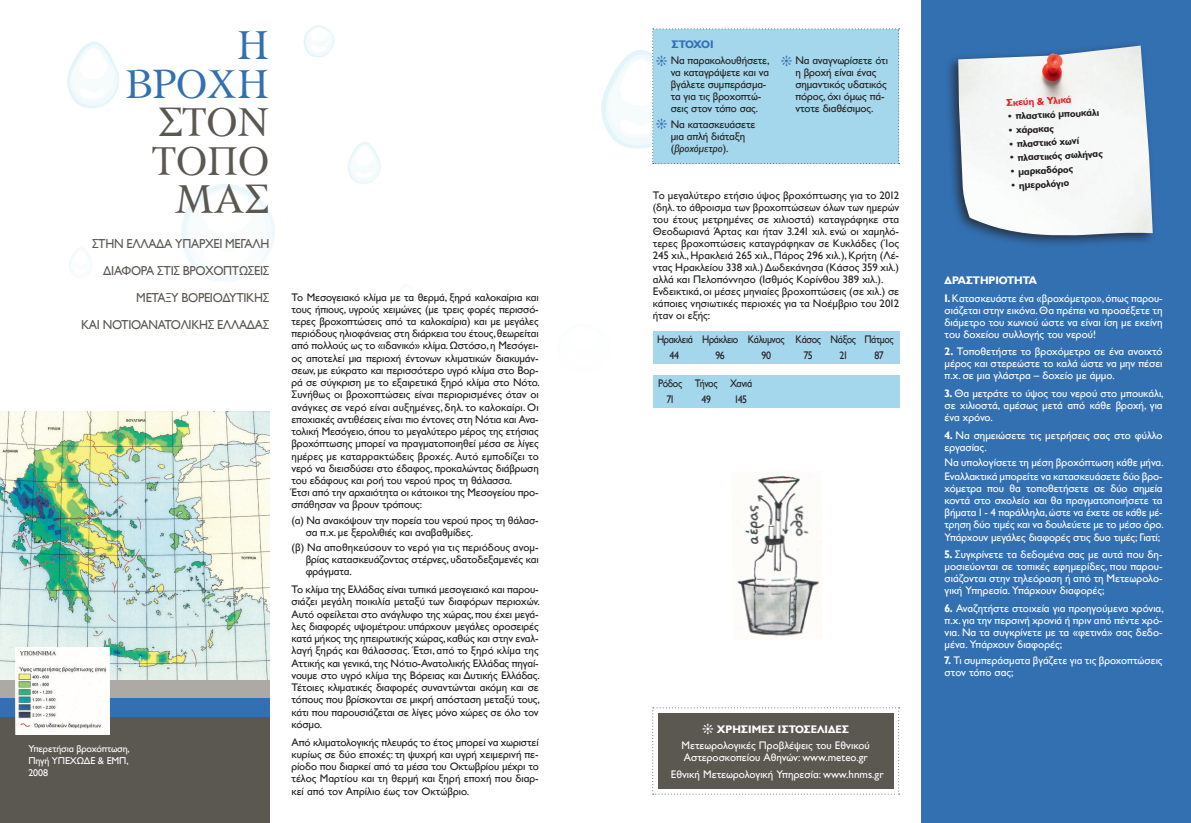
<style>
.page{position:relative;width:1191px;height:823px;background:#fff}
.page>*{position:absolute;margin:0;border:0;box-sizing:border-box;transform-origin:0 0}
.t1{font:42.2px/38.5px "Katsoulidis";letter-spacing:-.025em;color:#5b5751;text-align:center}
.t2{font:42.2px/38.5px "Katsoulidis";letter-spacing:-.025em;color:#3370b2;text-align:right}
.t3{font:13px/27px "Gill Sans Hel";letter-spacing:-.025em;color:#5b5751;text-align:right;scale:.95 1}
.t4{font:11px/12.2px "Gill Sans Hel";letter-spacing:-.01em;color:#231f20}
.t5{font:11px/12px "Gill Sans Hel";color:#fff;text-align:justify}
.t6{font:11px/16.2px "Gill Sans Hel";letter-spacing:-.035em;color:#231f20;scale:.9 1}
.t7{font:700 11px "Gill Sans Hel";color:#fff}
.t8{font:11px/16.2px "Gill Sans Hel";letter-spacing:-.04em;color:#231f20;scale:.9 1}
.t9{font:11px "Gill Sans Hel";letter-spacing:-.01em;color:#231f20;scale:.9 1}
.t10{font:700 11px "Gill Sans Hel";letter-spacing:-.06em;color:#3370b2}
.t11{font:700 10px "Gill Sans Hel";color:#231f20}
.t12{font:10px/12px "Gill Sans Hel";letter-spacing:-.015em;color:#fff}
.t13{font:700 10px "Gill Sans Hel";color:#ee1d23}
.s1{font-style:italic}
.s2{font-weight:700}
</style>
<div class="page">
<img style="left:740px;top:476px;width:81px;height:160px">
<img style="left:67px;top:25px;width:683px;height:559px">
<div style="left:291px;top:293px;width:248px;height:501px;background:#fff"></div>
<div style="left:653px;top:331px;width:246px;height:32px;background:#a5d7ec"></div>
<div style="left:653px;top:375px;width:246px;height:32px;background:#a5d7ec"></div>
<img style="left:0;top:411px;width:269px;height:268px">
<div style="left:0;top:716px;width:269px;height:106px;background:#5b5751"></div>
<div style="left:0;top:679px;width:269px;height:37px;background:#ada9a5"></div>
<div style="left:0;top:697px;width:269px;height:19px;background:#3370b2"></div>
<img style="left:15px;top:646px;width:95px;height:88px">
<div style="left:922px;top:0;width:269px;height:822px;background:#3370b2"></div>
<div style="left:944px;top:41px;width:213px;height:207px;background:#231f20;opacity:.75"></div>
<img style="left:958px;top:46px;width:194px;height:189px">
<div style="left:652px;top:28px;width:247px;height:136px;background:#a5d7ec"></div>
<svg style="left:652px;top:707px;width:247px;height:87px;background:#75716c"></svg>
<h1 class="t2" style="left:124px;top:25px;width:146px">Η<br>ΒΡΟΧΗ</h1>
<h1 class="t1" style="left:152px;top:102px;width:119px">ΣΤΟΝ<br>ΤΟΠΟ<br>ΜΑΣ</h1>
<p class="t3" style="left:81px;top:230px;width:200px">ΣΤΗΝ ΕΛΛΑΔΑ ΥΠΑΡΧΕΙ ΜΕΓΑΛΗ<br>ΔΙΑΦΟΡΑ ΣΤΙΣ ΒΡΟΧΟΠΤΩΣΕΙΣ<br>ΜΕΤΑΞΥ ΒΟΡΕΙΟΔΥΤΙΚΗΣ<br>ΚΑΙ ΝΟΤΙΟΑΝΑΤΟΛΙΚΗΣ ΕΛΛΑΔΑΣ</p>
<p class="t12" style="left:28px;top:742px;width:103px">Υπερετήσια βροχόπτωση,<br>Πηγή ΥΠΕΧΩΔΕ &amp; ΕΜΠ,<br>2008</p>
<p class="t4" style="left:291px;top:291px;width:250px">Το Μεσογειακό κλίμα με τα θερμά, ξηρά καλοκαίρια και τους ήπιους, υγρούς χειμώνες (με τρεις φορές περισσό&shy;τερες βροχοπτώσεις από τα καλοκαίρια) και με μεγάλες περιόδους ηλιοφάνειας στη διάρκεια του έτους, θεωρείται από πολλούς ως το «ιδανικό» κλίμα. Ωστόσο, η Μεσόγει&shy;ος αποτελεί μια περιοχή έντονων κλιματικών διακυμάν&shy;σεων, με εύκρατο και περισσότερο υγρό κλίμα στο Βορ&shy;ρά σε σύγκριση με το εξαιρετικά ξηρό κλίμα στο Νότο.<br>Συνήθως οι βροχοπτώσεις είναι περιορισμένες όταν οι ανάγκες σε νερό είναι αυξημένες, δηλ. το καλοκαίρι. Οι εποχιακές αντιθέσεις είναι πιο έντονες στη Νότια και Ανα&shy;τολική Μεσόγειο, όπου το μεγαλύτερο μέρος της ετήσιας βροχόπτωσης μπορεί να πραγματοποιηθεί μέσα σε λίγες ημέρες με καταρρακτώδεις βροχές. Αυτό εμποδίζει το νερό να διεισδύσει στο έδαφος, προκαλώντας διάβρωση του εδάφους και ροή του νερού προς τη θάλασσα.<br>Έτσι από την αρχαιότητα οι κάτοικοι της Μεσογείου προ&shy;σπάθησαν να βρουν τρόπους:</p>
<p class="t4" style="left:306px;top:513px;width:235px;text-indent:-14px">(α) Να ανακόψουν την πορεία του νερού προς τη θάλασ&shy;σα π.χ. με ξερολιθιές και αναβαθμίδες.</p>
<p class="t4" style="left:306px;top:541px;width:235px;text-align:justify;text-indent:-14px">(β) Να αποθηκεύσουν το νερό για τις περιόδους ανομ&shy;βρίας κατασκευάζοντας στέρνες, υδατοδεξαμενές και φράγματα.</p>
<p class="t4" style="left:291px;top:583px;width:250px;text-align:justify">Το κλίμα της Ελλάδας είναι τυπικά μεσογειακό και παρου&shy;σιάζει μεγάλη ποικιλία μεταξύ των διαφόρων περιοχών.<br>Αυτό οφείλεται στο ανάγλυφο της χώρας, που έχει μεγά&shy;λες διαφορές υψομέτρου: υπάρχουν μεγάλες οροσειρές κατά μήκος της ηπειρωτικής χώρας, καθώς και στην εναλ&shy;λαγή ξηράς και θάλασσας. Έτσι, από το ξηρό κλίμα της Αττικής και γενικά, της Νότιο-Ανατολικής Ελλάδας πηγαί&shy;νουμε στο υγρό κλίμα της Βόρειας και Δυτικής Ελλάδας.<br>Τέτοιες κλιματικές διαφορές συναντώνται ακόμη και σε τόπους που βρίσκονται σε μικρή απόσταση μεταξύ τους, κάτι που παρουσιάζεται σε λίγες μόνο χώρες σε όλο τον κόσμο.</p>
<p class="t4" style="left:291px;top:735px;width:249px;text-align:justify">Από κλιματολογικής πλευράς το έτος μπορεί να χωριστεί κυρίως σε δύο εποχές: τη ψυχρή και υγρή χειμερινή πε&shy;ρίοδο που διαρκεί από τα μέσα του Οκτωβρίου μέχρι το τέλος Μαρτίου και τη θερμή και ξηρή εποχή που διαρ&shy;κεί από τον Απρίλιο έως τον Οκτώβριο.</p>
<p class="t10" style="left:671px;top:38px;width:44px">ΣΤΟΧΟΙ</p>
<p class="t4" style="left:671px;top:54px;width:100px">Να παρακολουθήσετε, να καταγράψετε και να βγάλετε συμπεράσμα&shy;τα για τις βροχοπτώ&shy;σεις στον τόπο σας.</p>
<p class="t4" style="left:671px;top:119px;width:86px">Να κατασκευάσετε μια απλή διάταξη (<span class="s1">βροχόμετρο</span>).</p>
<p class="t4" style="left:795px;top:54px;width:94px">Να αναγνωρίσετε ότι η βροχή είναι ένας σημαντικός υδατικός πόρος, όχι όμως πά&shy;ντοτε διαθέσιμος.</p>
<p class="t4" style="left:653px;top:189px;width:248px">Το μεγαλύτερο ετήσιο ύψος βροχόπτωσης για το 2012 (δηλ. το άθροισμα των βροχοπτώσεων όλων των ημερών του έτους μετρημένες σε χιλιοστά) καταγράφηκε στα Θεοδωριανά Άρτας και ήταν 3.241 χιλ. ενώ οι χαμηλό&shy;τερες βροχοπτώσεις καταγράφηκαν σε Κυκλάδες ( Ίος 245 χιλ., Ηρακλειά 265 χιλ., Πάρος 296 χιλ.), Κρήτη (Λέ&shy;ντας Ηρακλείου 338 χιλ.) Δωδεκάνησα (Κάσος 359 χιλ.) αλλά και Πελοπόννησο (Ισθμός Κορίνθου 389 χιλ.).<br>Ενδεικτικά, οι μέσες μηνιαίες βροχοπτώσεις (σε χιλ.) σε κάποιες νησιωτικές περιοχές για τα Νοέμβριο του 2012 ήταν οι εξής:</p>
<p class="t6" style="left:669px;top:331px;width:251px;text-indent:-12px">Ηρακλειά Ηράκλειο Κάλυμνος Κάσος Νάξος Πάτμος<br>44</p>
<p class="t9" style="left:715px;top:349px;width:12px">96</p>
<p class="t9" style="left:761px;top:349px;width:12px">90</p>
<p class="t9" style="left:804px;top:349px;width:11px">75</p>
<p class="t9" style="left:839px;top:349px;width:10px">21</p>
<p class="t9" style="left:874px;top:349px;width:12px">87</p>
<p class="t8" style="left:667px;top:375px;width:96px;text-indent:-9px">Ρόδος Tήνος Χανιά<br>71</p>
<p class="t9" style="left:701px;top:393px;width:12px">49</p>
<p class="t9" style="left:735px;top:393px;width:15px">145</p>
<p class="t7" style="left:717px;top:722px;width:134px">ΧΡΗΣΙΜΕΣ ΙΣΤΟΣΕΛΙΔΕΣ</p>
<p class="t5" style="left:681px;top:739px;width:190px">Μετεωρολογικές Προβλέψεις του Εθνικού<br>Αστεροσκοπείου Αθηνών: www.meteo.gr</p>
<p class="t5" style="left:671px;top:767px;width:214px">Εθνική Μετεωρολογική Υπηρεσία: www.hnms.gr</p>
<p class="t13" style="left:1006px;top:97px;width:67px;rotate:-3deg">Σκεύη &amp; Υλικά</p>
<p class="t11" style="left:1006px;top:111px;width:94px;rotate:-3deg">• πλαστικό μπουκάλι</p>
<p class="t11" style="left:1007px;top:124px;width:48px;rotate:-3deg">• χάρακας</p>
<p class="t11" style="left:1008px;top:138px;width:72px;rotate:-3deg">• πλαστικό χωνί</p>
<p class="t11" style="left:1008px;top:152px;width:95px;rotate:-3deg">• πλαστικός σωλήνας</p>
<p class="t11" style="left:1009px;top:166px;width:65px;rotate:-3deg">• μαρκαδόρος</p>
<p class="t11" style="left:1010px;top:180px;width:60px;rotate:-3deg">• ημερολόγιο</p>
<p class="t7" style="left:944px;top:273px;width:94px">ΔΡΑΣΤΗΡΙΟΤΗΤΑ</p>
<p class="t5" style="left:944px;top:292px;width:219px"><span class="s2">1.</span> Κατασκευάστε ένα «βροχόμετρο», όπως παρου&shy;σιάζεται στην εικόνα. Θα πρέπει να προσέξετε τη διάμετρο του χωνιού ώστε να είναι ίση με εκείνη του δοχείου συλλογής του νερού!</p>
<p class="t5" style="left:944px;top:345px;width:219px"><span class="s2">2.</span> Τοποθετήστε το βροχόμετρο σε ένα ανοιχτό μέρος και στερεώστε το καλά ώστε να μην πέσει π.χ. σε μια γλάστρα – δοχείο με άμμο.</p>
<p class="t5" style="left:944px;top:387px;width:221px"><span class="s2">3.</span> Θα μετράτε το ύψος του νερού στο μπουκάλι, σε χιλιοστά, αμέσως μετά από κάθε βροχή, για ένα χρόνο.</p>
<p class="t5" style="left:944px;top:429px;width:219px"><span class="s2">4.</span> Να σημειώσετε τις μετρήσεις σας στο φύλλο εργασίας.</p>
<p class="t5" style="left:944px;top:454px;width:221px;line-height:14.8px">Να υπολογίσετε τη μέση βροχόπτωση κάθε μήνα.<br>Εναλλακτικά μπορείτε να κατασκευάσετε δύο βρο-</p>
<p class="t5" style="left:944px;top:482px;width:221px">χόμετρα που θα τοποθετήσετε σε δύο σημεία κοντά στο σχολείο και θα πραγματοποιήσετε τα βήματα 1 - 4 παράλληλα, ώστε να έχετε σε κάθε μέ&shy;τρηση δύο τιμές και να δουλεύετε με το μέσο όρο.<br>Υπάρχουν μεγάλες διαφορές στις δυο τιμές; Γιατί;</p>
<p class="t5" style="left:944px;top:548px;width:219px"><span class="s2">5.</span> Συγκρίνετε τα δεδομένα σας με αυτά που δη&shy;μοσιεύονται σε τοπικές εφημερίδες, που παρου&shy;σιάζονται στην τηλεόραση ή από τη Μετεωρολο&shy;γική Υπηρεσία. Υπάρχουν διαφορές;</p>
<p class="t5" style="left:944px;top:602px;width:221px"><span class="s2">6.</span> Αναζητήστε στοιχεία για προηγούμενα χρόνια, π.χ. για την περσινή χρονιά ή πριν από πέντε χρό&shy;νια. Να τα συγκρίνετε με τα «φετινά» σας δεδο&shy;μένα. Υπάρχουν διαφορές;</p>
<p class="t5" style="left:944px;top:654px;width:219px"><span class="s2">7.</span> Τι συμπεράσματα βγάζετε για τις βροχοπτώσεις στον τόπο σας;</p>
</div>
